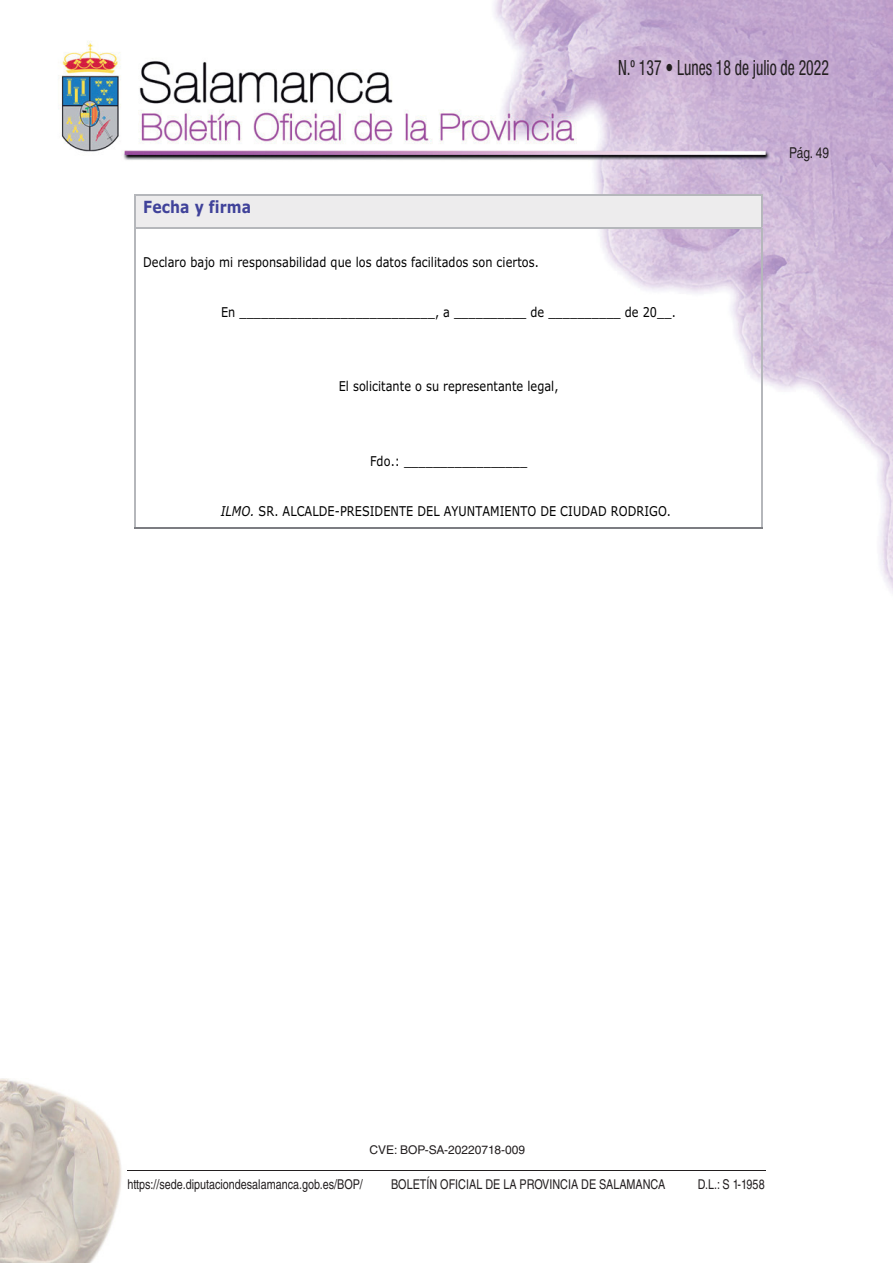
<style>
.page{position:relative;width:893px;height:1263px;background:#fff}
.page>*{position:absolute;margin:0;border:0;box-sizing:border-box;transform-origin:0 0}
.t1{font:condensed 21px "Helvetica Neue LT Std";color:#231f20;scale:.75 1}
.t2{font:700 16.8px "Verdana";letter-spacing:.01em;color:#40429a;scale:.84 1}
.t3{font:15px "Helvetica LT Std";color:#231f20;scale:.8 1}
.t4{font:13.5px "Verdana";letter-spacing:.005em;color:#000;scale:.84 1}
.t5{font:13.5px "Helvetica LT Std";color:#231f20;scale:.8 1}
.t6{font:12px "Helvetica LT Std";color:#231f20}
.s1{font-style:italic}
</style>
<div class="page">
<img style="left:1px;top:1px;width:891px;height:1262px">
<hr style="left:127px;top:1170px;width:638px;height:1px;background:#231f20">
<div style="left:136px;top:196px;width:625px;height:31px;background:#edeced"></div>
<hr style="left:134px;top:194px;width:628px;height:2px;background:#b5b7bb">
<hr style="left:134px;top:196px;width:2px;height:31px;background:#b5b7bb">
<hr style="left:761px;top:196px;width:1px;height:31px;background:#b5b7bb">
<hr style="left:134px;top:227px;width:628px;height:1px;background:#b5b7bb">
<hr style="left:134px;top:228px;width:2px;height:301px;background:#b5b7bb">
<hr style="left:134px;top:527px;width:627px;height:2px;background:#7c7d82">
<hr style="left:761px;top:228px;width:1px;height:301px;background:#b5b7bb">
<h1 class="t1" style="left:618px;top:60px;width:282px">N.º 137 • Lunes 18 de julio de 2022</h1>
<p class="t2" style="left:143px;top:200px;width:130px">Fecha y firma</p>
<p class="t4" style="left:143px;top:257px;width:472px">Declaro bajo mi responsabilidad que los datos facilitados son ciertos.</p>
<p class="t4" style="left:221px;top:307px;width:543px">En ___________________________, a __________ de __________ de 20__.</p>
<p class="t4" style="left:339px;top:381px;width:263px">El solicitante o su representante legal,</p>
<p class="t4" style="left:370px;top:456px;width:189px">Fdo.: _________________</p>
<p class="t4" style="left:221px;top:506px;width:537px"><span class="s1">ILMO.</span> SR. ALCALDE-PRESIDENTE DEL AYUNTAMIENTO DE CIUDAD RODRIGO.</p>
<p class="t3" style="left:789px;top:147px;width:51px">Pág. 49</p>
<p class="t6" style="left:369px;top:1145px;width:157px">CVE: BOP-SA-20220718-009</p>
<p class="t5" style="left:127px;top:1179px;width:296px">https://sede.diputaciondesalamanca.gob.es/BOP/</p>
<p class="t5" style="left:391px;top:1179px;width:344px">BOLETÍN OFICIAL DE LA PROVINCIA DE SALAMANCA</p>
<p class="t5" style="left:698px;top:1179px;width:85px">D.L.: S 1-1958</p>
</div>
